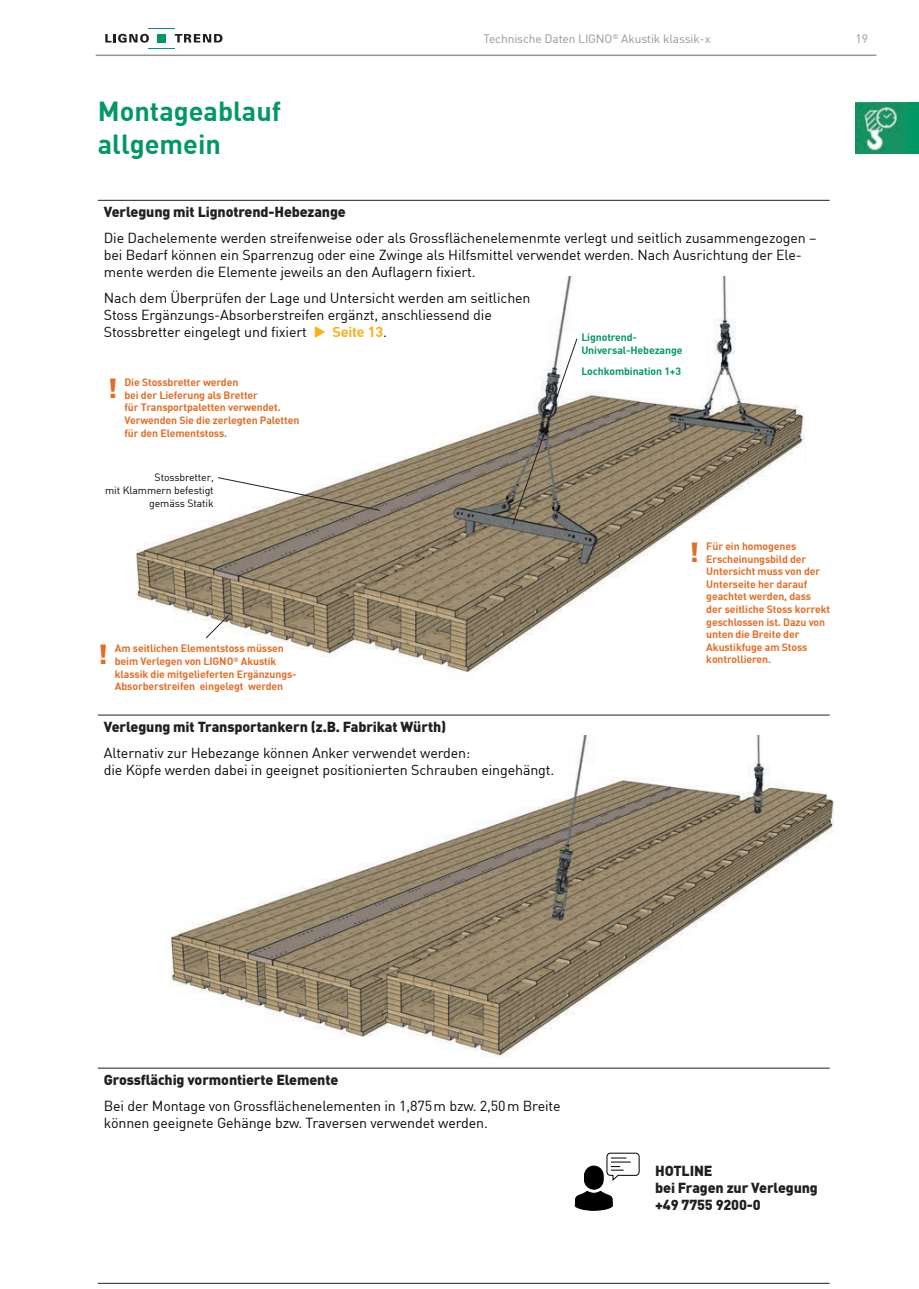
<style>
.page{position:relative;width:919px;height:1289px;background:#fff}
.page>*{position:absolute;margin:0;border:0;box-sizing:border-box;transform-origin:0 0}
.t1{font:700 27px/32.4px "DIN";color:#009864}
.t2{font:900 27px "DIN";color:#e46c23}
.t3{font:14.25px/17.1px "DIN";letter-spacing:-.01em;color:#070909}
.t4{font:900 14.25px/17.1px "DIN";letter-spacing:-.01em;color:#231f20}
.t5{font:12px "DIN";letter-spacing:-.01em;color:#939598}
.t6{font:700 10.5px/12.6px "DIN";letter-spacing:-.01em;color:#e46c23}
.t7{font:700 10.5px/12.6px "DIN";letter-spacing:-.01em;color:#009864}
.t8{font:10.5px/12.6px "DIN";letter-spacing:-.01em;color:#070909;text-align:right}
.s1{color:#fbb018}
.s2{font-weight:700;color:#fbb018}
</style>
<div class="page">
<img style="left:136px;top:276px;width:668px;height:396px">
<img style="left:170px;top:736px;width:665px;height:322px">
<div style="left:855px;top:102px;width:63px;height:51px;background:#009864"></div>
<img style="left:855px;top:102px;width:51px;height:51px">
<svg style="left:105px;top:28px;width:117px;height:21px"></svg>
<div style="left:157px;top:34px;width:9px;height:9px;background:#009864"></div>
<hr style="left:96px;top:55px;width:780px;height:1px;background:#939598">
<hr style="left:98px;top:200px;width:731px;height:1px;background:#231f20">
<hr style="left:98px;top:714px;width:731px;height:1px;background:#231f20">
<hr style="left:98px;top:1067px;width:731px;height:1px;background:#231f20">
<hr style="left:98px;top:1282px;width:731px;height:1px;background:#231f20">
<svg style="left:574px;top:1152px;width:65px;height:58px"></svg>
<svg style="left:512px;top:338px;width:65px;height:187px"></svg>
<svg style="left:218px;top:477px;width:162px;height:33px"></svg>
<svg style="left:205px;top:615px;width:24px;height:23px"></svg>
<h1 class="t1" style="left:98px;top:94px;width:185px">Montageablauf allgemein</h1>
<p class="t5" style="left:483px;top:31px;width:228px">Technische Daten LIGNO<sup>®</sup> Akustik klassik-x</p>
<p class="t5" style="left:855px;top:31px;width:14px">19</p>
<p class="t4" style="left:104px;top:203px;width:243px">Verlegung mit Lignotrend-Hebezange</p>
<p class="t3" style="left:104px;top:229px;width:714px">Die Dachelemente werden streifenweise oder als Grossflächenelemenmte verlegt und seitlich zusammengezogen – bei Bedarf können ein Sparrenzug oder eine Zwinge als Hilfsmittel verwendet werden. Nach Ausrichtung der Ele&shy;mente werden die Elemente jeweils an den Auflagern fixiert.</p>
<p class="t3" style="left:104px;top:289px;width:428px">Nach dem Überprüfen der Lage und Untersicht werden am seitlichen<br>Stoss Ergänzungs-Absorberstreifen ergänzt, anschliessend die<br>Stossbretter eingelegt und fixiert <span class="s1">◆</span> <span class="s2">Seite 13</span>.</p>
<p class="t7" style="left:581px;top:330px;width:103px">Lignotrend-<br>Universal-Hebezange</p>
<p class="t7" style="left:581px;top:364px;width:101px">Lochkombination 1+3</p>
<h1 class="t2" style="left:107px;top:370px;width:11px">!</h1>
<p class="t6" style="left:124px;top:375px;width:176px">Die Stossbretter werden<br>bei der Lieferung als Bretter<br>für Transportpaletten verwendet.<br>Verwenden Sie die zerlegten Paletten für den Elementstoss.</p>
<p class="t8" style="left:105px;top:471px;width:110px">Stossbretter,<br>mit Klammern befestigt gemäss Statik</p>
<h1 class="t2" style="left:98px;top:636px;width:11px">!</h1>
<p class="t6" style="left:115px;top:642px;width:183px">Am seitlichen Elementstoss müssen beim Verlegen von LIGNO<sup>®</sup> Akustik klassik die mitgelieferten Ergänzungs-Absorberstreifen eingelegt werden</p>
<p class="t4" style="left:104px;top:717px;width:344px">Verlegung mit Transportankern (z.B. Fabrikat Würth)</p>
<p class="t3" style="left:104px;top:743px;width:452px">Alternativ zur Hebezange können Anker verwendet werden:<br>die Köpfe werden dabei in geeignet positionierten Schrauben eingehängt.</p>
<h1 class="t2" style="left:689px;top:534px;width:11px">!</h1>
<p class="t6" style="left:706px;top:539px;width:125px">Für ein homogenes<br>Erscheinungsbild der<br>Untersicht muss von der<br>Unterseite her darauf geachtet werden, dass<br>der seitliche Stoss korrekt geschlossen ist. Dazu von unten die Breite der<br>Akustikfuge am Stoss kontrollieren.</p>
<p class="t4" style="left:104px;top:1070px;width:236px">Grossflächig vormontierte Elemente</p>
<p class="t3" style="left:104px;top:1096px;width:458px">Bei der Montage von Grossflächenelementen in 1,875m bzw. 2,50m Breite können geeignete Gehänge bzw. Traversen verwendet werden.</p>
<p class="t4" style="left:655px;top:1161px;width:164px">HOTLINE<br>bei Fragen zur Verlegung +49 7755 9200-0</p>
</div>
